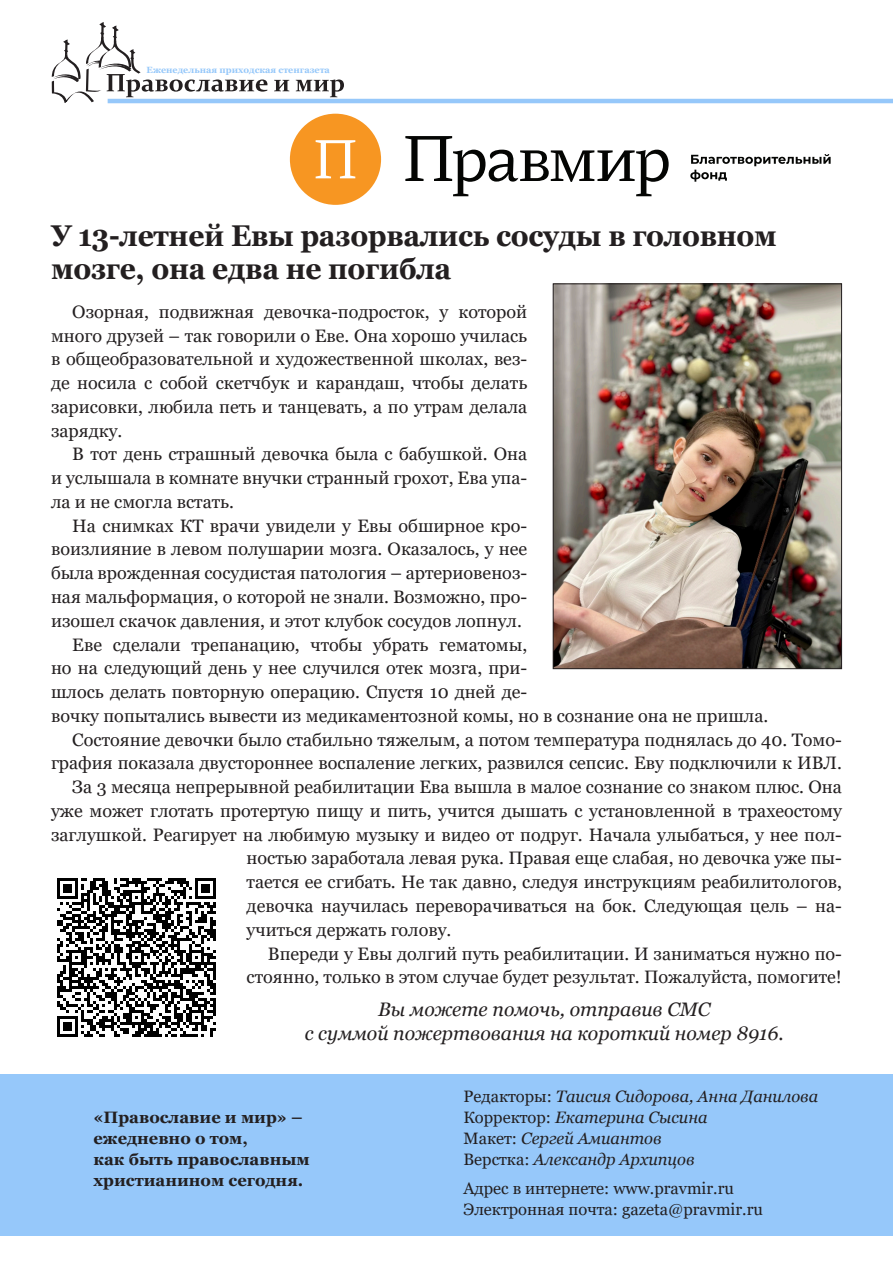
<style>
.page{position:relative;width:893px;height:1263px;background:#fff}
.page>*{position:absolute;margin:0;border:0;box-sizing:border-box;transform-origin:0 0}
.Zagolovok{font:700 30px/33px "Georgia";letter-spacing:-.01em;color:#231f20;scale:.94 1}
.Преамбула{font:italic 19.5px/24px "Georgia";color:#231f20;text-align:center}
.Text{font:18px/23.7px "Georgia";color:#231f20;text-align:justify}
.t1{font:italic 16.5px/21px "Georgia";color:#231f20}
.t2{font:700 16.5px/21px "Georgia";color:#231f20}
.t3{font:16.5px/21px "Georgia";color:#231f20}
.t4{font:700 9px "Georgia";color:#96c8fa}
.s1{font-style:normal}
</style>
<div class="page">
<div style="left:0;top:1074px;width:893px;height:162px;background:#96c8fa"></div>
<svg style="left:52px;top:22px;width:215px;height:81px"></svg>
<svg style="left:274px;top:80px;width:15px;height:11px"></svg>
<svg style="left:296px;top:79px;width:48px;height:18px"></svg>
<hr style="left:108px;top:99px;width:785px;height:4px;background:#96c8fa">
<svg style="left:405px;top:136px;width:264px;height:60px"></svg>
<svg style="left:690px;top:154px;width:141px;height:28px"></svg>
<div style="left:290px;top:114px;width:91px;height:91px;background:#f79622;border-radius:50%"></div>
<svg style="left:316px;top:140px;width:39px;height:38px"></svg>
<img style="left:57px;top:878px;width:159px;height:159px">
<img style="left:555px;top:285px;width:285px;height:382px">
<div style="left:553px;top:283px;width:289px;height:386px;border:1px solid #231f20"></div>
<p class="t4" style="left:147px;top:64px;width:185px">Еженедельная приходская стенгазета</p>
<p class="Zagolovok" style="left:51px;top:219px;width:774px">У 13-летней Евы разорвались сосуды в головном мозге, она едва не погибла</p>
<p class="Text" style="left:51px;top:300px;width:478px;text-indent:21px">Озорная, подвижная девочка-подросток, у которой много друзей – так говорили о Еве. Она хорошо училась в общеобразовательной и художественной школах, вез&shy;де носила с собой скетчбук и карандаш, чтобы делать зарисовки, любила петь и танцевать, а по утрам делала зарядку.</p>
<p class="Text" style="left:51px;top:443px;width:478px;text-indent:21px">В тот день страшный девочка была с бабушкой. Она и услышала в комнате внучки странный грохот, Ева упа&shy;ла и не смогла встать.</p>
<p class="Text" style="left:51px;top:514px;width:478px;text-indent:21px">На снимках КТ врачи увидели у Евы обширное кро&shy;воизлияние в левом полушарии мозга. Оказалось, у нее была врожденная сосудистая патология – артериовеноз&shy;ная мальформация, о которой не знали. Возможно, про&shy;изошел скачок давления, и этот клубок сосудов лопнул.</p>
<p class="Text" style="left:51px;top:633px;width:719px;text-align:left;text-indent:21px">Еве сделали трепанацию, чтобы убрать гематомы,<br>но на следующий день у нее случился отек мозга, при-<br>шлось делать повторную операцию. Спустя 10 дней де-<br>вочку попытались вывести из медикаментозной комы, но в сознание она не пришла.</p>
<p class="Text" style="left:51px;top:728px;width:792px;text-align:right">Состояние девочки было стабильно тяжелым, а потом температура поднялась до 40. Томо&shy;графия показала двустороннее воспаление легких, развился сепсис. Еву подключили к ИВЛ.</p>
<p class="Text" style="left:72px;top:775px;width:771px">За 3 месяца непрерывной реабилитации Ева вышла в малое сознание со знаком плюс. Она</p>
<p class="Text" style="left:51px;top:799px;width:792px">уже может глотать протертую пищу и пить, учится дышать с установленной в трахеостому</p>
<p class="Text" style="left:51px;top:823px;width:792px">заглушкой. Реагирует на любимую музыку и видео от подруг. Начала улыбаться, у нее пол-</p>
<p class="Text" style="left:247px;top:847px;width:597px">ностью заработала левая рука. Правая еще слабая, но девочка уже пы-</p>
<p class="Text" style="left:247px;top:870px;width:597px">тается ее сгибать. Не так давно, следуя инструкциям реабилитологов,</p>
<p class="Text" style="left:247px;top:894px;width:595px">девочка научилась переворачиваться на бок. Следующая цель – на-</p>
<p class="Text" style="left:247px;top:918px;width:206px">учиться держать голову.</p>
<p class="Text" style="left:247px;top:942px;width:597px;text-align:right">Впереди у Евы долгий путь реабилитации. И заниматься нужно по&shy;стоянно, только в этом случае будет результат. Пожалуйста, помогите!</p>
<p class="Преамбула" style="left:305px;top:997px;width:481px">Вы можете помочь, отправив СМС<br>с суммой пожертвования на короткий номер 8916.</p>
<p class="t2" style="left:94px;top:1106px;width:218px">«Православие и мир» – ежедневно о том,<br>как быть православным христианином сегодня.</p>
<p class="t1" style="left:463px;top:1086px;width:356px"><span class="s1">Редакторы:</span> Таисия Сидорова, Анна Данилова<br><span class="s1">Корректор:</span> Екатерина Сысина<br><span class="s1">Макет:</span> Сергей Амиантов<br><span class="s1">Верстка:</span> Александр Архипцов</p>
<p class="t3" style="left:463px;top:1178px;width:301px">Адрес в интернете: www.pravmir.ru<br>Электронная почта: gazeta@pravmir.ru</p>
</div>
